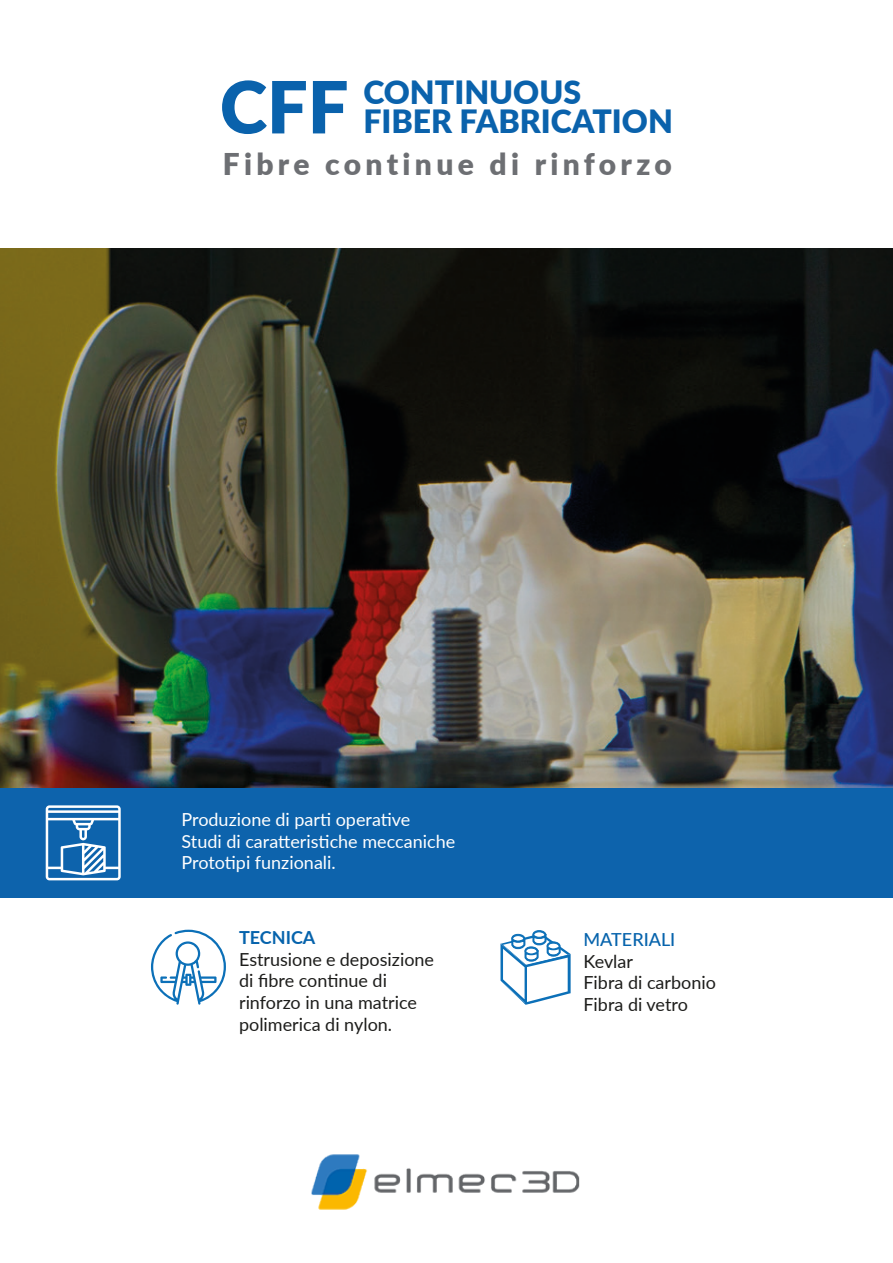
<style>
.page{position:relative;width:893px;height:1263px;background:#fff}
.page>*{position:absolute;margin:0;border:0;box-sizing:border-box;transform-origin:0 0}
.t1{font:900 72px "Lato";color:#0a62ac}
.t2{font:900 32.1px/28.8px "Lato";color:#0a62ac}
.t3{font:900 30px "Lato";letter-spacing:.145em;color:#6d6f73}
.t4{font:18px/21.6px "Lato";color:#1d1d1b}
.t5{font:18px "Lato";color:#fff}
.t6{font:500 18px "Lato";color:#0663ac}
.t7{font:700 18px "Lato";color:#0663ac}
</style>
<div class="page">
<img style="left:311px;top:1154px;width:269px;height:55px">
<img style="left:0;top:249px;width:893px;height:539px">
<div style="left:0;top:788px;width:893px;height:109px;background:#0d63ac"></div>
<svg style="left:501px;top:930px;width:70px;height:75px"></svg>
<svg style="left:151px;top:930px;width:75px;height:75px"></svg>
<svg style="left:46px;top:805px;width:75px;height:75px"></svg>
<p class="t1" style="left:220px;top:53px;width:130px">CFF</p>
<p class="t2" style="left:363px;top:77px;width:311px">CONTINUOUS<br>FIBER FABRICATION</p>
<p class="t3" style="left:223px;top:142px;width:451px">Fibre continue di rinforzo</p>
<p class="t5" style="left:182px;top:807px;width:230px">Produzione di parti operative</p>
<p class="t5" style="left:182px;top:828px;width:275px">Studi di caratteristiche meccaniche</p>
<p class="t5" style="left:182px;top:850px;width:156px">Prototipi funzionali.</p>
<p class="t7" style="left:239px;top:924px;width:78px">TECNICA</p>
<p class="t4" style="left:239px;top:948px;width:196px">Estrusione e deposizione di fibre continue di rinforzo in una matrice polimerica di nylon.</p>
<p class="t6" style="left:583px;top:926px;width:93px">MATERIALI</p>
<p class="t4" style="left:583px;top:949px;width:51px">Kevlar</p>
<p class="t4" style="left:583px;top:971px;width:134px">Fibra di carbonio</p>
<p class="t4" style="left:583px;top:993px;width:106px">Fibra di vetro</p>
</div>
